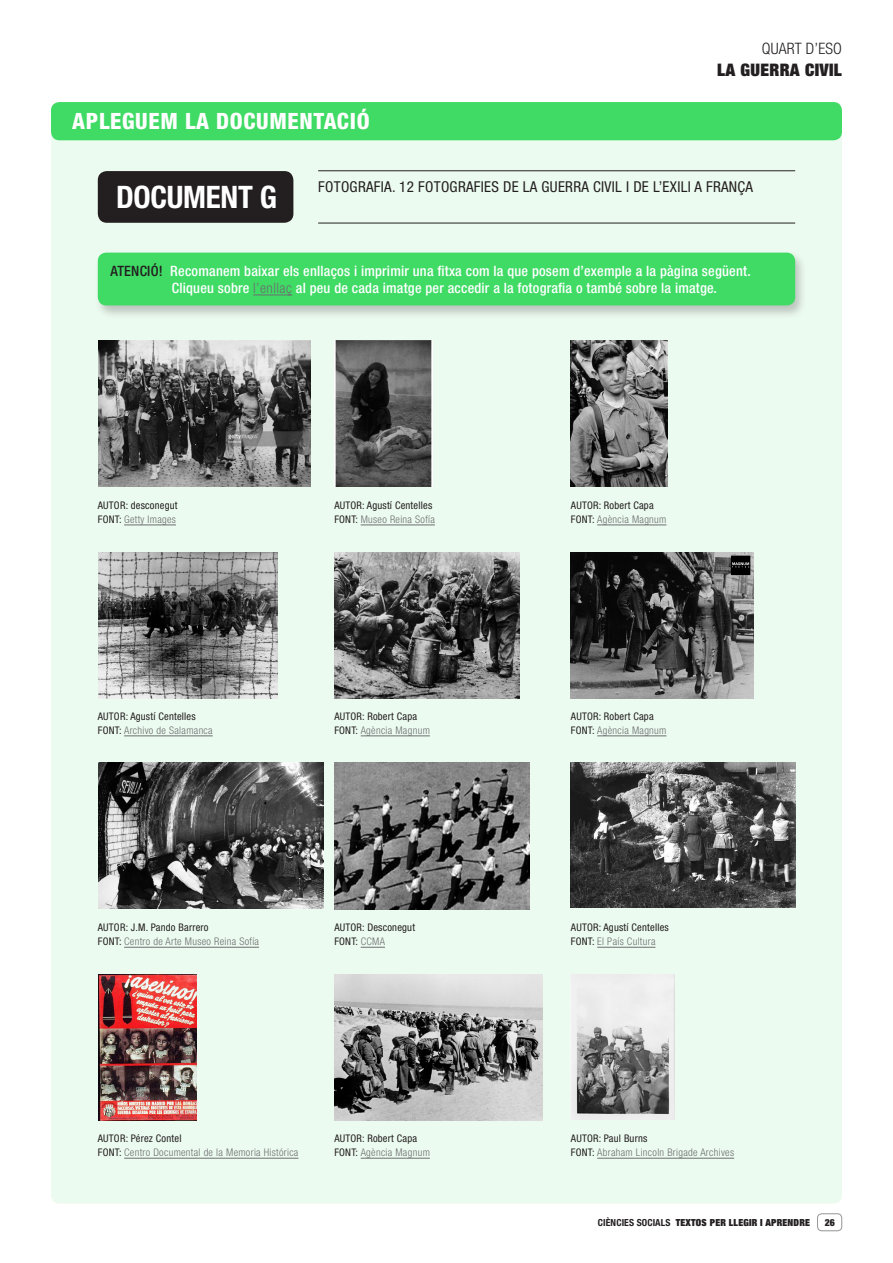
<style>
.page{position:relative;width:893px;height:1263px;background:#fff}
.page>*{position:absolute;margin:0;border:0;box-sizing:border-box;transform-origin:0 0}
.t1{font:700 condensed 31.05px "Helvetica Neue LT Std";letter-spacing:-.01em;color:#fff}
.t2{font:800 condensed 22.5px "Helvetica Neue LT Std";letter-spacing:.03em;color:#fff}
.t3{font:900 condensed 17.25px "Helvetica Neue LT Std";letter-spacing:.02em;color:#231f20}
.t4{font:300 condensed 15.75px "Helvetica Neue LT Std";letter-spacing:.01em;color:#231f20}
.descripció_font_TEXT{font:condensed 15px "Helvetica Neue LT Std";letter-spacing:.02em;color:#231f20}
.ATENCIÓ{font:500 condensed 14.25px "Helvetica Neue LT Std";letter-spacing:.015em;color:#fff}
.PEU_Foto_-_VERD{font:500 condensed 14.25px "Helvetica Neue LT Std";letter-spacing:.015em;color:#fff}
.PEU_Foto_-_VERD-2{font:300 condensed 10.5px "Helvetica Neue LT Std";letter-spacing:.03em;color:#6c6d70}
.PEU_Foto_-_VERD-3{font:condensed 10.5px "Helvetica Neue LT Std";letter-spacing:.02em;color:#231f20}
.t5{font:900 condensed 9.75px "Helvetica Neue LT Std";letter-spacing:.02em;color:#231f20}
.t6{font:700 condensed 9.75px "Helvetica Neue LT Std";letter-spacing:.01em;color:#231f20}
.t7{font:900 condensed 9.75px "Helvetica Neue LT Std";color:#231f20}
.s1{color:#231f20}
.s2{font-weight:300;color:#6c6d70}
.s3{font-weight:400;color:#231f20}
</style>
<div class="page">
<div style="left:817px;top:1213px;width:25px;height:18px;border:1px solid #939598;border-radius:4px"></div>
<div style="left:51px;top:102px;width:791px;height:1101px;background:#ecfbf0;border-radius:9px"></div>
<div style="left:51px;top:102px;width:791px;height:38px;background:#3fdb65;border-radius:9px"></div>
<img style="left:98px;top:341px;width:212px;height:146px">
<img style="left:570px;top:341px;width:97px;height:146px">
<img style="left:334px;top:341px;width:99px;height:146px">
<hr style="left:124px;top:525px;width:52px;height:1px;background:#6c6d70">
<hr style="left:361px;top:525px;width:74px;height:1px;background:#6c6d70">
<hr style="left:597px;top:525px;width:69px;height:1px;background:#6c6d70">
<img style="left:98px;top:763px;width:225px;height:146px">
<img style="left:570px;top:763px;width:225px;height:145px">
<img style="left:334px;top:763px;width:195px;height:146px">
<hr style="left:124px;top:947px;width:135px;height:1px;background:#6c6d70">
<svg style="left:361px;top:947px;width:24px;height:1px"></svg>
<hr style="left:597px;top:947px;width:58px;height:1px;background:#6c6d70">
<img style="left:98px;top:552px;width:179px;height:146px">
<img style="left:570px;top:552px;width:183px;height:146px">
<img style="left:334px;top:552px;width:185px;height:146px">
<hr style="left:124px;top:736px;width:89px;height:1px;background:#6c6d70">
<hr style="left:361px;top:736px;width:69px;height:1px;background:#6c6d70">
<hr style="left:597px;top:736px;width:69px;height:1px;background:#6c6d70">
<img style="left:98px;top:974px;width:98px;height:146px">
<img style="left:570px;top:974px;width:104px;height:146px">
<img style="left:334px;top:974px;width:208px;height:146px">
<hr style="left:124px;top:1158px;width:174px;height:1px;background:#6c6d70">
<hr style="left:361px;top:1158px;width:69px;height:1px;background:#6c6d70">
<hr style="left:597px;top:1158px;width:137px;height:1px;background:#6c6d70">
<hr style="left:318px;top:170px;width:477px;height:1px;background:#231f20">
<hr style="left:318px;top:223px;width:477px;height:1px;background:#231f20">
<div style="left:98px;top:171px;width:195px;height:52px;background:#231f20;border-radius:9px"></div>
<div style="left:94px;top:250px;width:714px;height:69px;background:#231f20;opacity:.25"></div>
<div style="left:98px;top:253px;width:697px;height:52px;background:#3fdb65;border-radius:9px"></div>
<hr style="left:253px;top:295px;width:39px;height:1px;background:#6c6d70">
<p class="t2" style="left:72px;top:107px;width:299px">APLEGUEM LA DOCUMENTACIÓ</p>
<h3 class="t4" style="left:762px;top:40px;width:81px">QUART D’ESO</h3>
<h3 class="t3" style="left:717px;top:59px;width:126px">LA GUERRA CIVIL</h3>
<p class="t1" style="left:116px;top:178px;width:162px">DOCUMENT G</p>
<p class="descripció_font_TEXT" style="left:318px;top:178px;width:436px">FOTOGRAFIA. 12 FOTOGRAFIES DE LA GUERRA CIVIL I DE L’EXILI A FRANÇA</p>
<p class="ATENCIÓ" style="left:111px;top:262px;width:642px"><span class="s1">ATENCIÓ!</span> Recomanem baixar els enllaços i imprimir una fitxa com la que posem d’exemple a la pàgina següent.</p>
<p class="PEU_Foto_-_VERD" style="left:172px;top:279px;width:547px">Cliqueu sobre <span class="s2">l’enllaç</span> al peu de cada imatge per accedir a la fotografia o també sobre la imatge.</p>
<p class="PEU_Foto_-_VERD-3" style="left:98px;top:499px;width:81px">AUTOR: desconegut</p>
<p class="PEU_Foto_-_VERD-2" style="left:98px;top:513px;width:80px"><span class="s3">FONT:</span> Getty Images</p>
<p class="PEU_Foto_-_VERD-3" style="left:334px;top:499px;width:99px">AUTOR: Agustí Centelles</p>
<p class="PEU_Foto_-_VERD-2" style="left:334px;top:513px;width:102px"><span class="s3">FONT:</span> Museo Reina Sofía</p>
<p class="PEU_Foto_-_VERD-3" style="left:571px;top:499px;width:84px">AUTOR: Robert Capa</p>
<p class="PEU_Foto_-_VERD-2" style="left:571px;top:513px;width:97px"><span class="s3">FONT:</span> Agència Magnum</p>
<p class="PEU_Foto_-_VERD-3" style="left:98px;top:710px;width:99px">AUTOR: Agustí Centelles</p>
<p class="PEU_Foto_-_VERD-2" style="left:98px;top:724px;width:116px"><span class="s3">FONT:</span> Archivo de Salamanca</p>
<p class="PEU_Foto_-_VERD-3" style="left:334px;top:710px;width:84px">AUTOR: Robert Capa</p>
<p class="PEU_Foto_-_VERD-2" style="left:334px;top:724px;width:97px"><span class="s3">FONT:</span> Agència Magnum</p>
<p class="PEU_Foto_-_VERD-3" style="left:571px;top:710px;width:84px">AUTOR: Robert Capa</p>
<p class="PEU_Foto_-_VERD-2" style="left:571px;top:724px;width:97px"><span class="s3">FONT:</span> Agència Magnum</p>
<p class="PEU_Foto_-_VERD-3" style="left:98px;top:922px;width:112px">AUTOR: J.M. Pando Barrero</p>
<p class="PEU_Foto_-_VERD-2" style="left:98px;top:935px;width:163px"><span class="s3">FONT:</span> Centro de Arte Museo Reina Sofía</p>
<p class="PEU_Foto_-_VERD-3" style="left:334px;top:922px;width:82px">AUTOR: Desconegut</p>
<p class="PEU_Foto_-_VERD-3" style="left:334px;top:935px;width:52px">FONT: <span class="s2">CCMA</span></p>
<p class="PEU_Foto_-_VERD-3" style="left:571px;top:922px;width:99px">AUTOR: Agustí Centelles</p>
<p class="PEU_Foto_-_VERD-2" style="left:571px;top:935px;width:86px"><span class="s3">FONT:</span> El País Cultura</p>
<p class="PEU_Foto_-_VERD-3" style="left:98px;top:1133px;width:85px">AUTOR: Pérez Contel</p>
<p class="PEU_Foto_-_VERD-2" style="left:98px;top:1146px;width:202px"><span class="s3">FONT:</span> Centro Documental de la Memoria Histórica</p>
<p class="PEU_Foto_-_VERD-3" style="left:334px;top:1133px;width:84px">AUTOR: Robert Capa</p>
<p class="PEU_Foto_-_VERD-2" style="left:334px;top:1146px;width:97px"><span class="s3">FONT:</span> Agència Magnum</p>
<p class="PEU_Foto_-_VERD-3" style="left:571px;top:1133px;width:78px">AUTOR: Paul Burns</p>
<p class="PEU_Foto_-_VERD-2" style="left:571px;top:1146px;width:165px"><span class="s3">FONT:</span> Abraham Lincoln Brigade Archives</p>
<p class="t6" style="left:598px;top:1217px;width:74px">CIÈNCIES SOCIALS</p>
<p class="t5" style="left:676px;top:1216px;width:136px">TEXTOS PER LLEGIR I APRENDRE</p>
<p class="t7" style="left:825px;top:1216px;width:12px">26</p>
</div>
